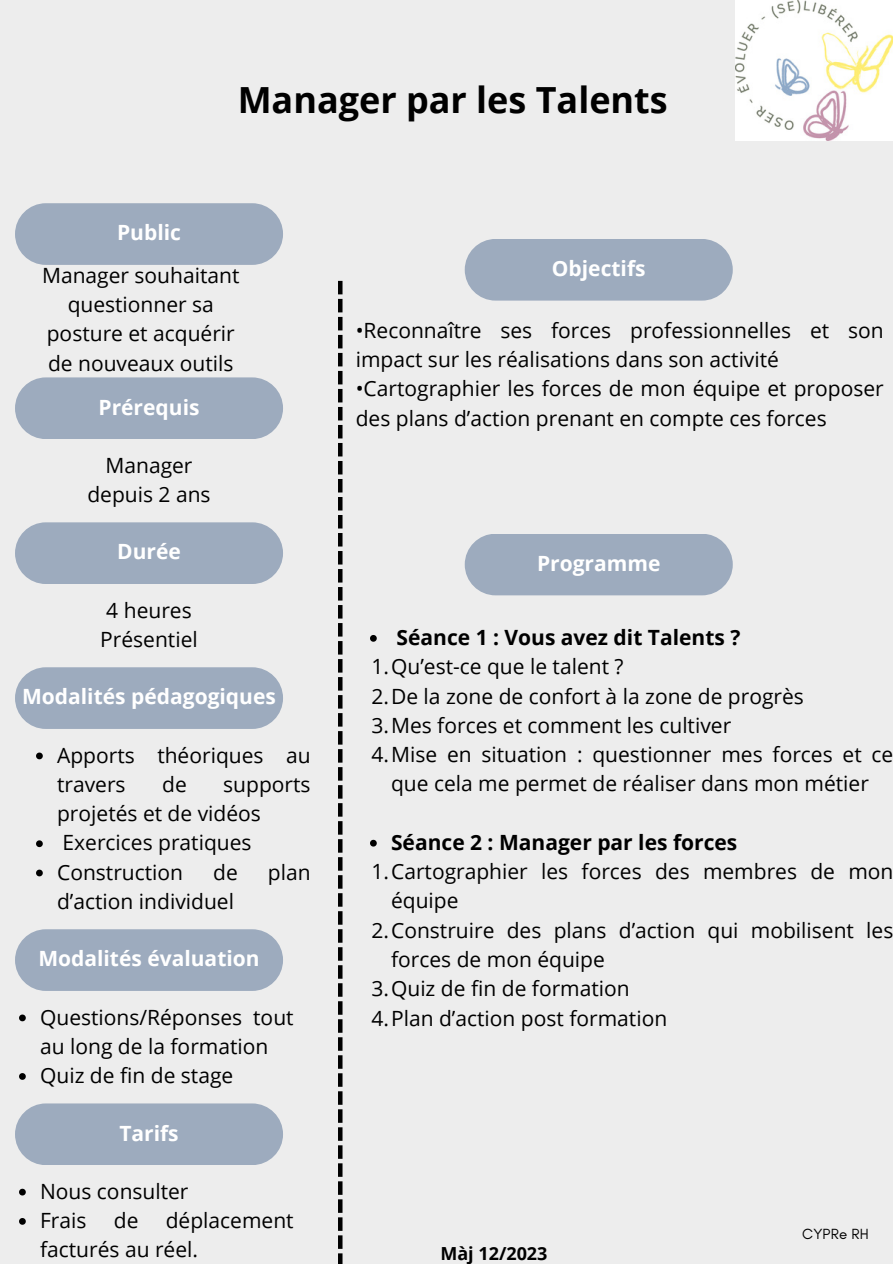
<style>
.page{position:relative;width:893px;height:1264px;background:#fff}
.page>*{position:absolute;margin:0;border:0;box-sizing:border-box;transform-origin:0 0}
.t1{font:700 36px "Open Sans";color:#000}
.t2{font:21px/29.2px "Open Sans";color:#000}
.t3{font:700 21px "Open Sans";color:#fff}
.t4{font:700 21px "Open Sans";color:#000}
.t5{font:700 18px "Open Sans";color:#000}
.t6{font:15px "Glacial Indifference";letter-spacing:.01em;color:#000}
</style>
<div class="page">
<div style="left:0;top:0;width:892px;height:1263px;background:#ededed"></div>
<div style="left:15px;top:203px;width:268px;height:62px;background:#9dabbe;border-radius:31px"></div>
<div style="left:15px;top:377px;width:268px;height:62px;background:#9dabbe;border-radius:31px"></div>
<div style="left:15px;top:522px;width:268px;height:62px;background:#9dabbe;border-radius:31px"></div>
<div style="left:464px;top:239px;width:268px;height:61px;background:#9dabbe;border-radius:31px"></div>
<div style="left:15px;top:667px;width:268px;height:62px;background:#9dabbe;border-radius:31px"></div>
<div style="left:15px;top:929px;width:268px;height:61px;background:#9dabbe;border-radius:31px"></div>
<svg style="left:338px;top:281px;width:4px;height:982px"></svg>
<div style="left:464px;top:533px;width:268px;height:62px;background:#9dabbe;border-radius:31px"></div>
<svg style="left:36px;top:752px;width:7px;height:7px"></svg>
<svg style="left:36px;top:840px;width:7px;height:7px"></svg>
<svg style="left:36px;top:869px;width:7px;height:7px"></svg>
<svg style="left:19px;top:1014px;width:7px;height:7px"></svg>
<svg style="left:19px;top:1073px;width:7px;height:6px"></svg>
<div style="left:15px;top:1103px;width:268px;height:62px;background:#9dabbe;border-radius:31px"></div>
<svg style="left:19px;top:1188px;width:7px;height:7px"></svg>
<svg style="left:19px;top:1218px;width:7px;height:6px"></svg>
<svg style="left:370px;top:635px;width:7px;height:6px"></svg>
<svg style="left:370px;top:839px;width:7px;height:7px"></svg>
<img style="left:735px;top:1px;width:157px;height:139px">
<p class="t3" style="left:117px;top:218px;width:65px">Public</p>
<h1 class="t1" style="left:238px;top:75px;width:431px">Manager par les Talents</h1>
<p class="t2" style="left:42px;top:260px;width:199px;text-align:center">Manager souhaitant questionner sa posture et acquérir de nouveaux outils</p>
<p class="t3" style="left:98px;top:392px;width:102px">Prérequis</p>
<p class="t2" style="left:87px;top:450px;width:125px;text-align:center">Manager depuis 2 ans</p>
<p class="t3" style="left:117px;top:537px;width:65px">Durée</p>
<p class="t2" style="left:100px;top:595px;width:99px">4 heures<br>Présentiel</p>
<p class="t3" style="left:22px;top:682px;width:255px">Modalités pédagogiques</p>
<p class="t2" style="left:57px;top:740px;width:255px">Apports théoriques au travers</p>
<p class="t2" style="left:162px;top:769px;width:26px">de</p>
<p class="t2" style="left:57px;top:769px;width:255px;text-indent:166px">supports projetés et de vidéos<br>Exercices pratiques<br>Construction</p>
<p class="t2" style="left:213px;top:857px;width:26px">de</p>
<p class="t2" style="left:268px;top:857px;width:44px">plan</p>
<p class="t2" style="left:57px;top:886px;width:178px">d’action individuel</p>
<p class="t3" style="left:38px;top:944px;width:223px">Modalités évaluation</p>
<p class="t2" style="left:40px;top:1001px;width:255px">Questions/Réponses tout au long de la formation<br>Quiz de fin de stage</p>
<p class="t3" style="left:119px;top:1118px;width:61px">Tarifs</p>
<p class="t2" style="left:40px;top:1176px;width:150px">Nous consulter<br>Frais</p>
<p class="t2" style="left:40px;top:1205px;width:255px;text-indent:126px">déplacement facturés au réel.</p>
<p class="t2" style="left:114px;top:1205px;width:26px">de</p>
<p class="t3" style="left:552px;top:254px;width:95px">Objectifs</p>
<p class="t2" style="left:355px;top:315px;width:529px">•Reconnaître ses forces professionnelles et son impact sur les réalisations dans son activité</p>
<p class="t2" style="left:355px;top:373px;width:529px">•Cartographier les forces de mon équipe et proposer des plans d’action prenant en compte ces forces</p>
<p class="t3" style="left:537px;top:548px;width:125px">Programme</p>
<p class="t4" style="left:396px;top:622px;width:345px">Séance 1 : Vous avez dit Talents ?</p>
<p class="t2" style="left:371px;top:651px;width:254px">1.Qu’est-ce que le talent ?</p>
<p class="t2" style="left:371px;top:681px;width:434px">2.De la zone de confort à la zone de progrès</p>
<p class="t2" style="left:371px;top:710px;width:361px">3.Mes forces et comment les cultiver</p>
<p class="t2" style="left:371px;top:739px;width:523px">4.Mise en situation : questionner mes forces et ce</p>
<p class="t2" style="left:391px;top:768px;width:479px">que cela me permet de réaliser dans mon métier</p>
<p class="t4" style="left:391px;top:827px;width:348px">Séance 2 : Manager par les forces</p>
<p class="t2" style="left:371px;top:856px;width:523px">1.Cartographier les forces des membres de mon</p>
<p class="t2" style="left:391px;top:885px;width:69px">équipe</p>
<p class="t2" style="left:371px;top:915px;width:523px">2.Construire des plans d’action qui mobilisent les</p>
<p class="t2" style="left:391px;top:944px;width:215px">forces de mon équipe</p>
<p class="t2" style="left:371px;top:973px;width:260px">3.Quiz de fin de formation</p>
<p class="t2" style="left:371px;top:1002px;width:297px">4.Plan d’action post formation</p>
<p class="t5" style="left:440px;top:1240px;width:108px">Màj 12/2023</p>
<p class="t6" style="left:802px;top:1225px;width:68px">CYPRe RH</p>
</div>
